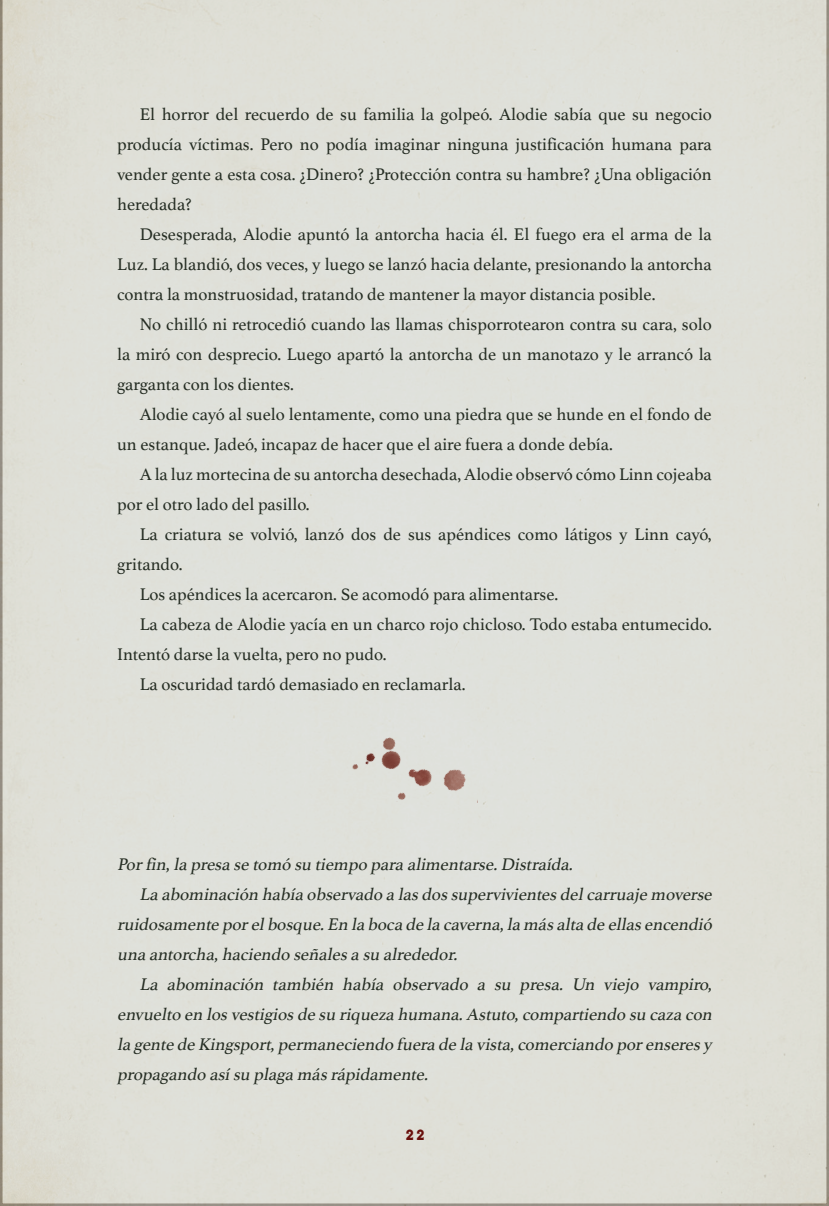
<style>
.page{position:relative;width:829px;height:1206px;background:#fff}
.page>*{position:absolute;margin:0;border:0;box-sizing:border-box;transform-origin:0 0}
.t1{font:17.75px/30px "Athelas";color:#252d23;text-align:justify}
.t2{font:italic 17.75px "Athelas";color:#252d23}
.t3{font:800 17.75px "Exocet Blizzard OT";color:#690f0c}
</style>
<div class="page">
<div style="left:0;top:0;width:828px;height:1206px;background:#dfe0d9"></div>
<img style="left:352px;top:736px;width:114px;height:64px">
<p class="t1" style="left:117px;top:99px;width:596px;text-indent:23px">El horror del recuerdo de su familia la golpeó. Alodie sabía que su negocio producía víctimas. Pero no podía imaginar ninguna justificación humana para vender gente a esta cosa. ¿Dinero? ¿Protección contra su hambre? ¿Una obligación heredada?</p>
<p class="t1" style="left:117px;top:219px;width:595px;text-indent:23px">Desesperada, Alodie apuntó la antorcha hacia él. El fuego era el arma de la Luz. La blandió, dos veces, y luego se lanzó hacia delante, presionando la antorcha contra la monstruosidad, tratando de mantener la mayor distancia posible.</p>
<p class="t1" style="left:117px;top:309px;width:596px;text-indent:23px">No chilló ni retrocedió cuando las llamas chisporrotearon contra su cara, solo la miró con desprecio. Luego apartó la antorcha de un manotazo y le arrancó la garganta con los dientes.</p>
<p class="t1" style="left:117px;top:399px;width:595px;text-indent:23px">Alodie cayó al suelo lentamente, como una piedra que se hunde en el fondo de un estanque. Jadeó, incapaz de hacer que el aire fuera a donde debía.</p>
<p class="t1" style="left:117px;top:459px;width:596px;text-indent:23px">A la luz mortecina de su antorcha desechada, Alodie observó cómo Linn cojeaba por el otro lado del pasillo.</p>
<p class="t1" style="left:140px;top:519px;width:573px">La criatura se volvió, lanzó dos de sus apéndices como látigos y Linn cayó,</p>
<p class="t1" style="left:117px;top:549px;width:67px">gritando.</p>
<p class="t1" style="left:140px;top:579px;width:420px">Los apéndices la acercaron. Se acomodó para alimentarse.</p>
<p class="t1" style="left:140px;top:609px;width:573px">La cabeza de Alodie yacía en un charco rojo chicloso. Todo estaba entumecido.</p>
<p class="t1" style="left:117px;top:639px;width:271px">Intentó darse la vuelta, pero no pudo.</p>
<p class="t1" style="left:140px;top:669px;width:327px">La oscuridad tardó demasiado en reclamarla.</p>
<p class="t2" style="left:117px;top:850px;width:461px">Porfin,lapresasetomó su tiempo paraalimentarse.Distraída.</p>
<p class="t2" style="left:139px;top:880px;width:578px">Laabominación habíaobservado alasdossupervivientesdelcarruajemoverse</p>
<p class="t2" style="left:117px;top:910px;width:600px">ruidosamenteporelbosque.En labocadelacaverna,lamásaltadeellasencendió</p>
<p class="t2" style="left:117px;top:940px;width:346px">unaantorcha,haciendo señalesasu alrededor.</p>
<p class="t2" style="left:139px;top:970px;width:578px">La abominación también había observado a su presa. Un viejo vampiro,</p>
<p class="t2" style="left:117px;top:1000px;width:600px">envuelto en losvestigiosdesu riquezahumana.Astuto,compartiendo su cazacon</p>
<p class="t2" style="left:117px;top:1030px;width:600px">lagentedeKingsport,permaneciendo fueradelavista,comerciando porenseresy</p>
<p class="t2" style="left:117px;top:1060px;width:317px">propagando asísu plagamásrápidamente.</p>
<p class="t3" style="left:404px;top:1126px;width:23px">22</p>
</div>
